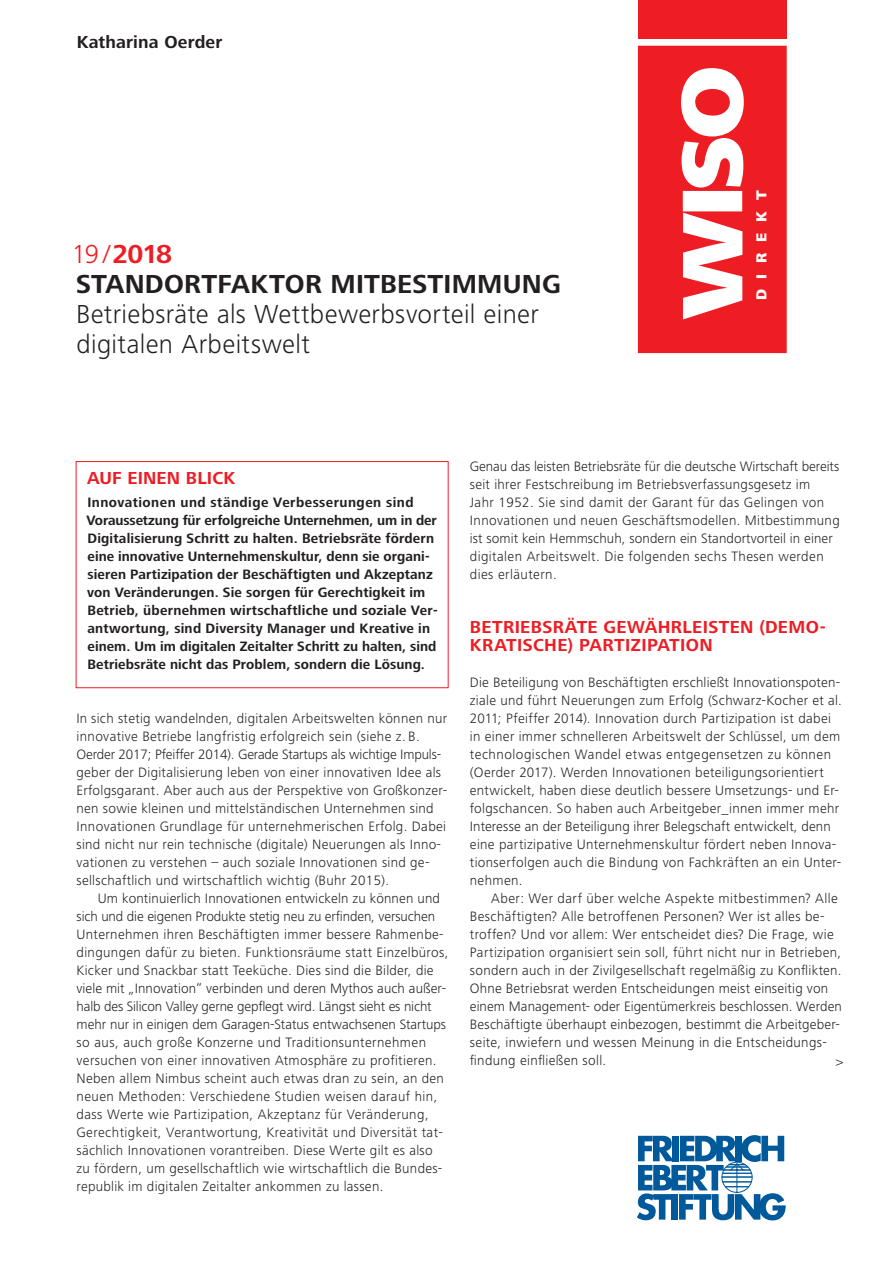
<style>
.page{position:relative;width:893px;height:1263px;background:#fff}
.page>*{position:absolute;margin:0;border:0;box-sizing:border-box;transform-origin:0 0}
.t1{font:300 27px/30px "Frutiger Next LT";letter-spacing:.015em;color:#231f20}
.t2{font:700 27px/30px "Frutiger Next LT";letter-spacing:.01em;color:#231f20}
.t3{font:700 18px/18px "Frutiger Next LT";letter-spacing:.02em;color:#ee1d23}
.t4{font:700 18px "Frutiger Next LT";letter-spacing:.005em;color:#231f20}
.t5{font:800 15px "Frutiger Next LT";letter-spacing:.72em;color:#fff}
.t6{font:300 14.1px/18px "Frutiger Next LT";letter-spacing:.02em;color:#231f20}
.t7{font:700 14.1px/18px "Frutiger Next LT";letter-spacing:.01em;color:#231f20}
.s1{font-weight:300;color:#ee1d23}
.s2{color:#ee1d23}
</style>
<div class="page">
<div style="left:76px;top:461px;width:373px;height:227px;border:1px solid #ee1d23"></div>
<svg style="left:637px;top:1135px;width:149px;height:85px"></svg>
<div style="left:638px;top:0;width:149px;height:39px;background:#ee1d23"></div>
<svg style="left:638px;top:46px;width:149px;height:307px;fill:#ee1d23"></svg>
<p class="t4" style="left:77px;top:32px;width:147px">Katharina Oerder</p>
<h1 class="t2" style="left:72px;top:239px;width:491px"><span class="s1">19 /</span> <span class="s2">2018<br></span>STANDORTFAKTOR MITBESTIMMUNG</h1>
<h1 class="t1" style="left:76px;top:299px;width:464px">Betriebsräte als Wettbewerbsvorteil einer digitalen Arbeitswelt</h1>
<p class="t5" style="left:753px;top:300px;width:112px;rotate:-90deg">DIREKT</p>
<p class="t3" style="left:87px;top:469px;width:150px">AUF EINEN BLICK</p>
<p class="t7" style="left:86px;top:493px;width:353px">Innovationen und ständige Verbesserungen sind Voraussetzung für erfolgreiche Unternehmen, um in der Digitalisierung Schritt zu halten. Betriebsräte fördern eine innovative Unternehmenskultur, denn sie organi&shy;sieren Partizipation der Beschäftigten und Akzeptanz von Veränderungen. Sie sorgen für Gerechtigkeit im Betrieb, übernehmen wirtschaftliche und soziale Ver&shy;antwortung, sind Diversity Manager und Kreative in einem. Um im digitalen Zeitalter Schritt zu halten, sind Betriebsräte nicht das Problem, sondern die Lösung.</p>
<p class="t6" style="left:77px;top:709px;width:372px">In sich stetig wandelnden, digitalen Arbeitswelten können nur innovative Betriebe langfristig erfolgreich sein (siehe z. B.<br>Oerder 2017; Pfeiffer 2014). Gerade Startups als wichtige Impuls&shy;geber der Digitalisierung leben von einer innovativen Idee als Erfolgsgarant. Aber auch aus der Perspektive von Großkonzer&shy;nen sowie kleinen und mittelständischen Unternehmen sind Innovationen Grundlage für unternehmerischen Erfolg. Dabei sind nicht nur rein technische (digitale) Neuerungen als Inno&shy;vationen zu verstehen – auch soziale Innovationen sind ge&shy;sellschaftlich und wirtschaftlich wichtig (Buhr 2015).</p>
<p class="t6" style="left:77px;top:889px;width:373px;text-indent:21px">Um kontinuierlich Innovationen entwickeln zu können und sich und die eigenen Produkte stetig neu zu erfinden, versuchen Unternehmen ihren Beschäftigten immer bessere Rahmenbe&shy;dingungen dafür zu bieten. Funktionsräume statt Einzelbüros, Kicker und Snackbar statt Teeküche. Dies sind die Bilder, die viele mit „Innovation“ verbinden und deren Mythos auch außer&shy;halb des Silicon Valley gerne gepflegt wird. Längst sieht es nicht mehr nur in einigen dem Garagen-Status entwachsenen Startups so aus, auch große Konzerne und Traditionsunternehmen versuchen von einer innovativen Atmosphäre zu profitieren.<br>Neben allem Nimbus scheint auch etwas dran zu sein, an den neuen Methoden: Verschiedene Studien weisen darauf hin, dass Werte wie Partizipation, Akzeptanz für Veränderung, Gerechtigkeit, Verantwortung, Kreativität und Diversität tat&shy;sächlich Innovationen vorantreiben. Diese Werte gilt es also zu fördern, um gesellschaftlich wie wirtschaftlich die Bundes&shy;republik im digitalen Zeitalter ankommen zu lassen.</p>
<p class="t6" style="left:470px;top:457px;width:371px">Genau das leisten Betriebsräte für die deutsche Wirtschaft bereits seit ihrer Festschreibung im Betriebsverfassungsgesetz im<br>Jahr 1952. Sie sind damit der Garant für das Gelingen von Innovationen und neuen Geschäftsmodellen. Mitbestimmung ist somit kein Hemmschuh, sondern ein Standortvorteil in einer digitalen Arbeitswelt. Die folgenden sechs Thesen werden dies erläutern.</p>
<p class="t3" style="left:470px;top:618px;width:357px">BETRIEBSRÄTE GEWÄHRLEISTEN (DEMO-<br>KRATISCHE) PARTIZIPATION</p>
<p class="t6" style="left:470px;top:673px;width:374px">Die Beteiligung von Beschäftigten erschließt Innovationspoten&shy;ziale und führt Neuerungen zum Erfolg (Schwarz-Kocher et al.<br>2011; Pfeiffer 2014). Innovation durch Partizipation ist dabei in einer immer schnelleren Arbeitswelt der Schlüssel, um dem technologischen Wandel etwas entgegensetzen zu können (Oerder 2017). Werden Innovationen beteiligungsorientiert entwickelt, haben diese deutlich bessere Umsetzungs- und Er&shy;folgschancen. So haben auch Arbeitgeber_innen immer mehr Interesse an der Beteiligung ihrer Belegschaft entwickelt, denn eine partizipative Unternehmenskultur fördert neben Innova&shy;tionserfolgen auch die Bindung von Fachkräften an ein Unter&shy;nehmen.</p>
<p class="t6" style="left:470px;top:889px;width:373px;text-indent:21px">Aber: Wer darf über welche Aspekte mitbestimmen? Alle Beschäftigten? Alle betroffenen Personen? Wer ist alles be&shy;troffen? Und vor allem: Wer entscheidet dies? Die Frage, wie Partizipation organisiert sein soll, führt nicht nur in Betrieben, sondern auch in der Zivilgesellschaft regelmäßig zu Konflikten.<br>Ohne Betriebsrat werden Entscheidungen meist einseitig von einem Management- oder Eigentümerkreis beschlossen. Werden Beschäftigte überhaupt einbezogen, bestimmt die Arbeitgeber&shy;seite, inwiefern und wessen Meinung in die Entscheidungs&shy;findung einfließen soll.</p>
<p class="t6" style="left:836px;top:1052px;width:9px">&gt;</p>
</div>
